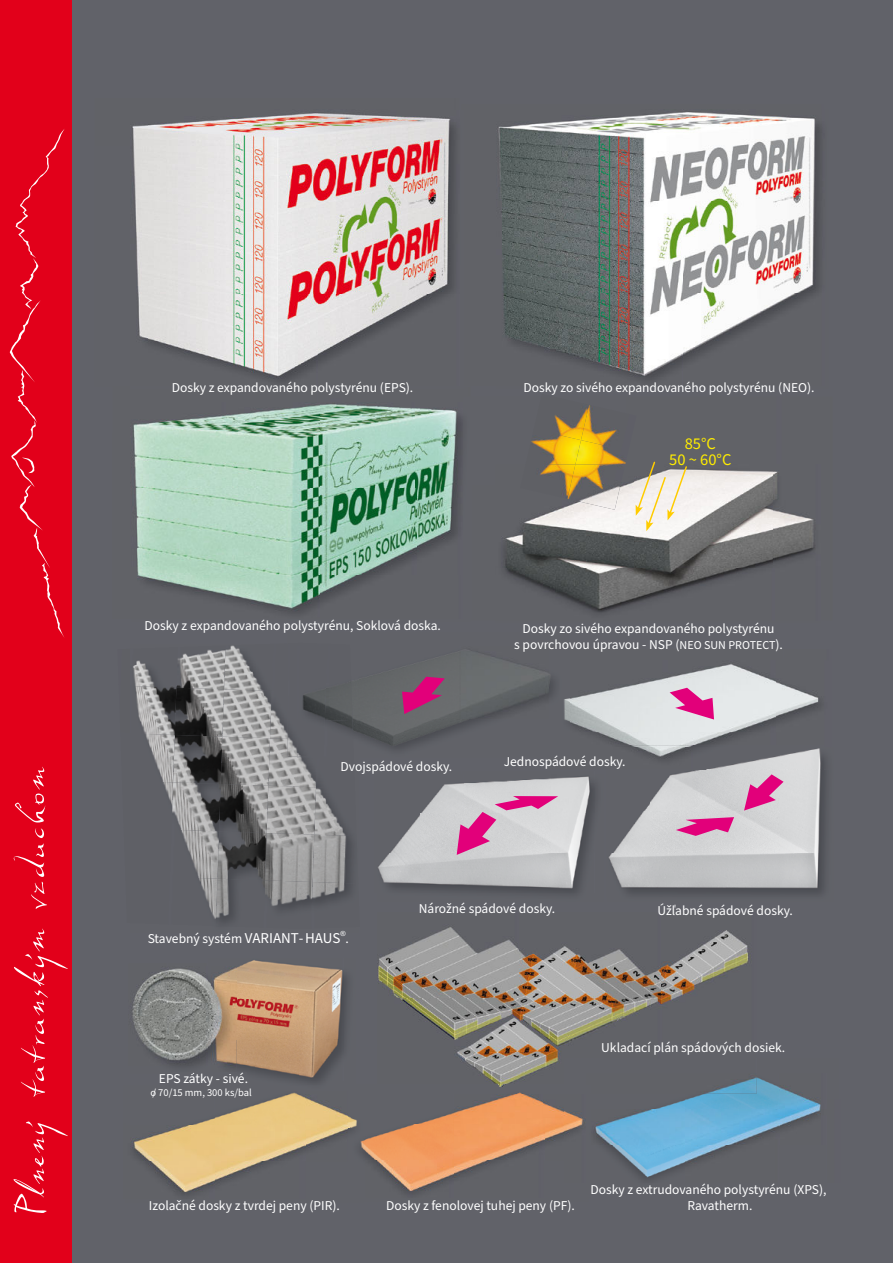
<style>
.page{position:relative;width:893px;height:1263px;background:#616269}
.page>*{position:absolute;margin:0;border:0;box-sizing:border-box;transform-origin:0 0}
.t1{font:16.5px/16.5px "Source Sans Pro";color:#ffed00;text-align:center}
.t2{font:13.5px/16.5px "Source Sans Pro";color:#fff;text-align:center}
.t3{font:10.5px "Source Sans Pro";color:#fff}
.t4{font:7.05px "Arial";color:#fff}
.s1{font-size:12px}
.s2{font-size:15px}
</style>
<div class="page">
<img style="left:133px;top:146px;width:323px;height:237px">
<img style="left:132px;top:113px;width:324px;height:33px">
<img style="left:363px;top:1111px;width:92px;height:84px">
<img style="left:455px;top:1094px;width:89px;height:85px">
<img style="left:544px;top:1101px;width:20px;height:43px">
<img style="left:132px;top:1118px;width:83px;height:78px">
<img style="left:215px;top:1092px;width:90px;height:93px">
<img style="left:305px;top:1095px;width:44px;height:55px">
<img style="left:349px;top:1116px;width:2px;height:15px">
<img style="left:351px;top:1118px;width:12px;height:36px">
<img style="left:564px;top:1100px;width:121px;height:80px">
<img style="left:685px;top:1077px;width:136px;height:89px">
<img style="left:226px;top:645px;width:39px;height:44px">
<img style="left:178px;top:650px;width:48px;height:39px">
<img style="left:133px;top:660px;width:45px;height:28px">
<img style="left:272px;top:704px;width:16px;height:34px">
<img style="left:224px;top:689px;width:48px;height:49px">
<img style="left:176px;top:688px;width:48px;height:49px">
<img style="left:133px;top:686px;width:43px;height:49px">
<img style="left:317px;top:781px;width:5px;height:6px">
<img style="left:268px;top:738px;width:49px;height:95px">
<img style="left:222px;top:737px;width:48px;height:49px">
<img style="left:175px;top:735px;width:47px;height:49px">
<img style="left:133px;top:733px;width:42px;height:49px">
<img style="left:313px;top:787px;width:40px;height:95px">
<img style="left:221px;top:784px;width:47px;height:49px">
<img style="left:173px;top:782px;width:48px;height:49px">
<img style="left:133px;top:781px;width:40px;height:32px">
<img style="left:267px;top:833px;width:47px;height:49px">
<img style="left:219px;top:831px;width:48px;height:49px">
<img style="left:173px;top:830px;width:46px;height:49px">
<img style="left:313px;top:882px;width:40px;height:23px">
<img style="left:265px;top:880px;width:48px;height:31px">
<img style="left:217px;top:879px;width:48px;height:45px">
<img style="left:173px;top:877px;width:44px;height:43px">
<img style="left:378px;top:927px;width:284px;height:158px">
<img style="left:662px;top:930px;width:87px;height:74px">
<img style="left:499px;top:1085px;width:23px;height:9px">
<img style="left:564px;top:1058px;width:98px;height:27px">
<img style="left:587px;top:1073px;width:170px;height:21px">
<svg style="left:587px;top:1085px;width:4px;height:9px"></svg>
<img style="left:569px;top:664px;width:207px;height:68px">
<img style="left:776px;top:682px;width:45px;height:41px">
<img style="left:589px;top:732px;width:160px;height:13px">
<svg style="left:670px;top:688px;width:44px;height:31px"></svg>
<img style="left:359px;top:720px;width:127px;height:30px">
<img style="left:297px;top:721px;width:53px;height:36px">
<img style="left:288px;top:728px;width:9px;height:28px">
<img style="left:564px;top:698px;width:5px;height:23px">
<img style="left:414px;top:657px;width:135px;height:63px">
<img style="left:350px;top:719px;width:9px;height:17px">
<img style="left:302px;top:688px;width:51px;height:33px">
<svg style="left:402px;top:677px;width:43px;height:37px"></svg>
<img style="left:378px;top:776px;width:217px;height:116px">
<svg style="left:457px;top:796px;width:101px;height:59px;background:#d6a5c1"></svg>
<img style="left:823px;top:752px;width:7px;height:16px">
<img style="left:624px;top:745px;width:69px;height:2px">
<img style="left:608px;top:747px;width:215px;height:149px">
<svg style="left:676px;top:817px;width:58px;height:19px"></svg>
<svg style="left:744px;top:774px;width:39px;height:36px"></svg>
<img style="left:230px;top:959px;width:113px;height:40px">
<img style="left:236px;top:999px;width:107px;height:82px">
<img style="left:133px;top:403px;width:330px;height:211px">
<img style="left:133px;top:403px;width:185px;height:30px">
<img style="left:498px;top:111px;width:324px;height:270px">
<img style="left:502px;top:469px;width:280px;height:145px">
<img style="left:502px;top:469px;width:124px;height:17px">
<img style="left:782px;top:512px;width:34px;height:50px">
<img style="left:554px;top:413px;width:27px;height:16px">
<img style="left:581px;top:405px;width:38px;height:35px">
<img style="left:531px;top:429px;width:50px;height:35px">
<img style="left:575px;top:440px;width:51px;height:24px">
<img style="left:520px;top:464px;width:47px;height:35px">
<img style="left:567px;top:464px;width:58px;height:46px">
<svg style="left:636px;top:461px;width:52px;height:70px"></svg>
<div style="left:0;top:0;width:71px;height:1263px;background:#e2001a"></div>
<svg style="left:10px;top:129px;width:55px;height:508px"></svg>
<svg style="left:14px;top:1121px;width:54px;height:92px"></svg>
<svg style="left:14px;top:928px;width:54px;height:169px"></svg>
<svg style="left:14px;top:828px;width:33px;height:81px"></svg>
<svg style="left:15px;top:767px;width:30px;height:55px"></svg>
<img style="left:171px;top:1065px;width:23px;height:8px">
<img style="left:227px;top:967px;width:9px;height:53px">
<img style="left:227px;top:1020px;width:9px;height:45px">
<svg style="left:219px;top:1065px;width:17px;height:7px"></svg>
<img style="left:212px;top:971px;width:15px;height:94px">
<img style="left:132px;top:968px;width:80px;height:97px">
<p class="t2" style="left:172px;top:379px;width:243px">Dosky z expandovaného polystyrénu (EPS).</p>
<p class="t2" style="left:145px;top:617px;width:298px">Dosky z expandovaného polystyrénu, Soklová doska.</p>
<p class="t2" style="left:524px;top:379px;width:293px">Dosky zo sivého expandovaného polystyrénu (NEO).</p>
<p class="t1" style="left:669px;top:435px;width:64px">85°C<br>50 ~ 60°C</p>
<p class="t2" style="left:514px;top:620px;width:270px">Dosky zo sivého expandovaného polystyrénu<br>s povrchovou úpravou - NSP (<span class="s1">NEO SUN PROTECT</span>).</p>
<p class="t2" style="left:340px;top:758px;width:113px">Dvojspádové dosky.</p>
<p class="t2" style="left:504px;top:753px;width:123px">Jednospádové dosky.</p>
<p class="t4" style="left:340px;top:930px;width:7px">®</p>
<p class="t2" style="left:148px;top:931px;width:203px">Stavebný systém <span class="s2">VARIANT-HAUS</span> .</p>
<p class="t2" style="left:159px;top:1071px;width:91px">EPS zátky - sivé.</p>
<p class="t3" style="left:150px;top:1087px;width:103px">/o 70/15 mm, 300 ks/bal</p>
<p class="t2" style="left:419px;top:900px;width:138px">Nárožné spádové dosky.</p>
<p class="t2" style="left:657px;top:903px;width:137px">Úžľabné spádové dosky.</p>
<p class="t2" style="left:601px;top:1040px;width:186px">Ukladací plán spádových dosiek.</p>
<p class="t2" style="left:149px;top:1197px;width:193px">Izolačné dosky z tvrdej peny (PIR).</p>
<p class="t2" style="left:386px;top:1197px;width:190px">Dosky z fenolovej tuhej peny (PF).</p>
<p class="t2" style="left:687px;top:1182px;width:141px;text-align:left;text-indent:-97px">Dosky z extrudovaného polystyrénu (XPS),<br>Ravatherm.</p>
</div>
